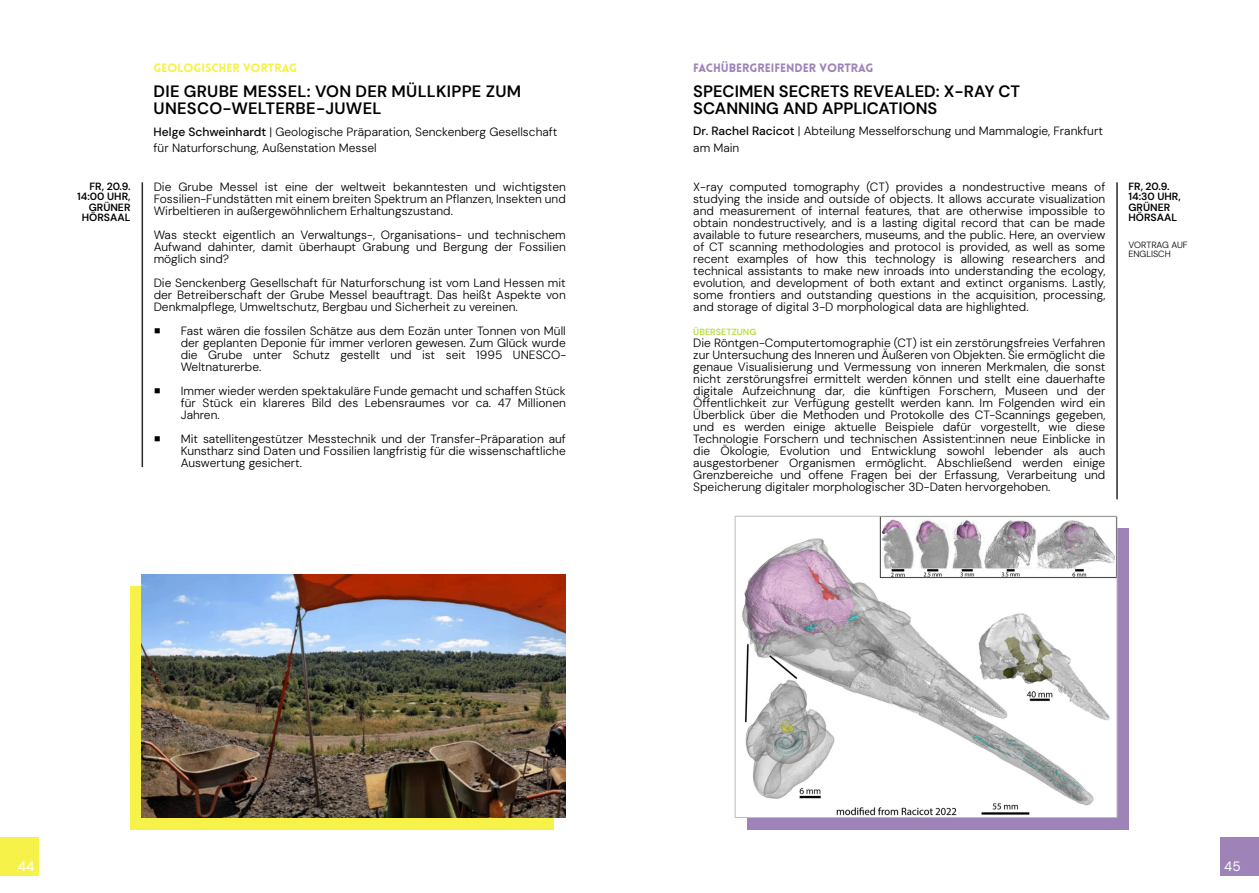
<style>
.page{position:relative;width:1259px;height:893px;background:#fff}
.page>*{position:absolute;margin:0;border:0;box-sizing:border-box;transform-origin:0 0}
.t1{font:600 16.5px/16.5px "DM Sans";color:#000}
.t2{font:13.5px "DM Sans";color:#fff}
.t3{font:500 13.5px "DM Sans";color:#fff}
.t4{font:300 12px/12px "DM Sans";color:#000;text-align:justify}
.t5{font:12px "Myanmar Text";color:#000}
.t6{font:900 11.85px "Lovelo";color:#9e83b9}
.t7{font:900 11.85px "Lovelo";color:#f7f24a}
.t8{font:600 10.5px/10.5px "DM Sans";color:#000}
.t9{font:300 9px/9px "DM Sans";color:#000}
.t10{font:600 9px "DM Sans";color:#b8de3b}
.s1{font-weight:500}
</style>
<div class="page">
<div style="left:1220px;top:837px;width:39px;height:39px;background:#9e83b9"></div>
<hr style="left:1116px;top:182px;width:1px;height:317px;background:#282826">
<div style="left:746px;top:528px;width:382px;height:301px;background:#9e83b9"></div>
<img style="left:742px;top:518px;width:373px;height:298px">
<div style="left:735px;top:516px;width:382px;height:302px;border:1px solid #bbbdbc"></div>
<div style="left:131px;top:586px;width:423px;height:243px;background:#f7f24a"></div>
<img style="left:142px;top:575px;width:423px;height:243px">
<div style="left:0;top:837px;width:39px;height:39px;background:#f7f24a"></div>
<hr style="left:142px;top:182px;width:1px;height:285px;background:#282826">
<p class="t7" style="left:154px;top:64px;width:145px">GEOLOGISCHER VORTRAG</p>
<p class="t6" style="left:693px;top:64px;width:182px">FACHÜBERGREIFENDER VORTRAG</p>
<h1 class="t1" style="left:154px;top:83px;width:369px">DIE GRUBE MESSEL: VON DER MÜLLKIPPE ZUM<br>UNESCO-WELTERBE-JUWEL</h1>
<h1 class="t1" style="left:693px;top:83px;width:328px">SPECIMEN SECRETS REVEALED: X-RAY CT<br>SCANNING AND APPLICATIONS</h1>
<p class="t4" style="left:154px;top:123px;width:405px;line-height:16.5px"><span class="s1">Helge Schweinhardt</span> | Geologische Präparation, Senckenberg Gesellschaft für Naturforschung, Außenstation Messel</p>
<p class="t4" style="left:693px;top:123px;width:411px;line-height:16.5px"><span class="s1">Dr. Rachel Racicot</span> | Abteilung Messelforschung und Mammalogie, Frankfurt am Main</p>
<p class="t8" style="left:77px;top:181px;width:55px;text-align:right">FR, 20.9.<br>14:00 UHR,<br>GRÜNER<br>HÖRSAAL</p>
<p class="t4" style="left:154px;top:181px;width:413px">Die Grube Messel ist eine der weltweit bekanntesten und wichtigsten Fossilien-Fundstätten mit einem breiten Spektrum an Pflanzen, Insekten und Wirbeltieren in außergewöhnlichem Erhaltungszustand.</p>
<p class="t4" style="left:154px;top:229px;width:413px">Was steckt eigentlich an Verwaltungs-, Organisations- und technischem Aufwand dahinter, damit überhaupt Grabung und Bergung der Fossilien möglich sind?</p>
<p class="t4" style="left:154px;top:277px;width:413px">Die Senckenberg Gesellschaft für Naturforschung ist vom Land Hessen mit der Betreiberschaft der Grube Messel beauftragt. Das heißt Aspekte von Denkmalpflege, Umweltschutz, Bergbau und Sicherheit zu vereinen.</p>
<p class="t5" style="left:154px;top:327px;width:9px">◼</p>
<p class="t4" style="left:181px;top:325px;width:387px">Fast wären die fossilen Schätze aus dem Eozän unter Tonnen von Müll der geplanten Deponie für immer verloren gewesen. Zum Glück wurde die Grube unter Schutz gestellt und ist seit 1995 UNESCO-Weltnaturerbe.</p>
<p class="t5" style="left:154px;top:387px;width:9px">◼</p>
<p class="t4" style="left:181px;top:385px;width:386px">Immer wieder werden spektakuläre Funde gemacht und schaffen Stück für Stück ein klareres Bild des Lebensraumes vor ca. 47 Millionen Jahren.</p>
<p class="t5" style="left:154px;top:435px;width:9px">◼</p>
<p class="t4" style="left:181px;top:433px;width:386px">Mit satellitengestützer Messtechnik und der Transfer-Präparation auf Kunstharz sind Daten und Fossilien langfristig für die wissenschaftliche Auswertung gesichert.</p>
<p class="t4" style="left:693px;top:181px;width:413px">X-ray computed tomography (CT) provides a nondestructive means of studying the inside and outside of objects. It allows accurate visualization and measurement of internal features, that are otherwise impossible to obtain nondestructively, and is a lasting digital record that can be made available to future researchers, museums, and the public. Here, an overview of CT scanning methodologies and protocol is provided, as well as some recent examples of how this technology is allowing researchers and technical assistants to make new inroads into understanding the ecology, evolution, and development of both extant and extinct organisms. Lastly, some frontiers and outstanding questions in the acquisition, processing, and storage of digital 3-D morphological data are highlighted.</p>
<p class="t10" style="left:693px;top:326px;width:64px">ÜBERSETZUNG</p>
<p class="t4" style="left:693px;top:337px;width:413px">Die Röntgen-Computertomographie (CT) ist ein zerstörungsfreies Verfahren zur Untersuchung des Inneren und Äußeren von Objekten. Sie ermöglicht die genaue Visualisierung und Vermessung von inneren Merkmalen, die sonst nicht zerstörungsfrei ermittelt werden können und stellt eine dauerhafte digitale Aufzeichnung dar, die künftigen Forschern, Museen und der Öffentlichkeit zur Verfügung gestellt werden kann. Im Folgenden wird ein Überblick über die Methoden und Protokolle des CT-Scannings gegeben, und es werden einige aktuelle Beispiele dafür vorgestellt, wie diese Technologie Forschern und technischen Assistent:innen neue Einblicke in die Ökologie, Evolution und Entwicklung sowohl lebender als auch ausgestorbener Organismen ermöglicht. Abschließend werden einige Grenzbereiche und offene Fragen bei der Erfassung, Verarbeitung und Speicherung digitaler morphologischer 3D-Daten hervorgehoben.</p>
<p class="t8" style="left:1128px;top:181px;width:54px">FR, 20.9.<br>14:30 UHR,<br>GRÜNER<br>HÖRSAAL</p>
<p class="t9" style="left:1128px;top:241px;width:61px">VORTRAG AUF<br>ENGLISCH</p>
<p class="t3" style="left:18px;top:858px;width:18px">44</p>
<p class="t2" style="left:1224px;top:858px;width:18px">45</p>
</div>
